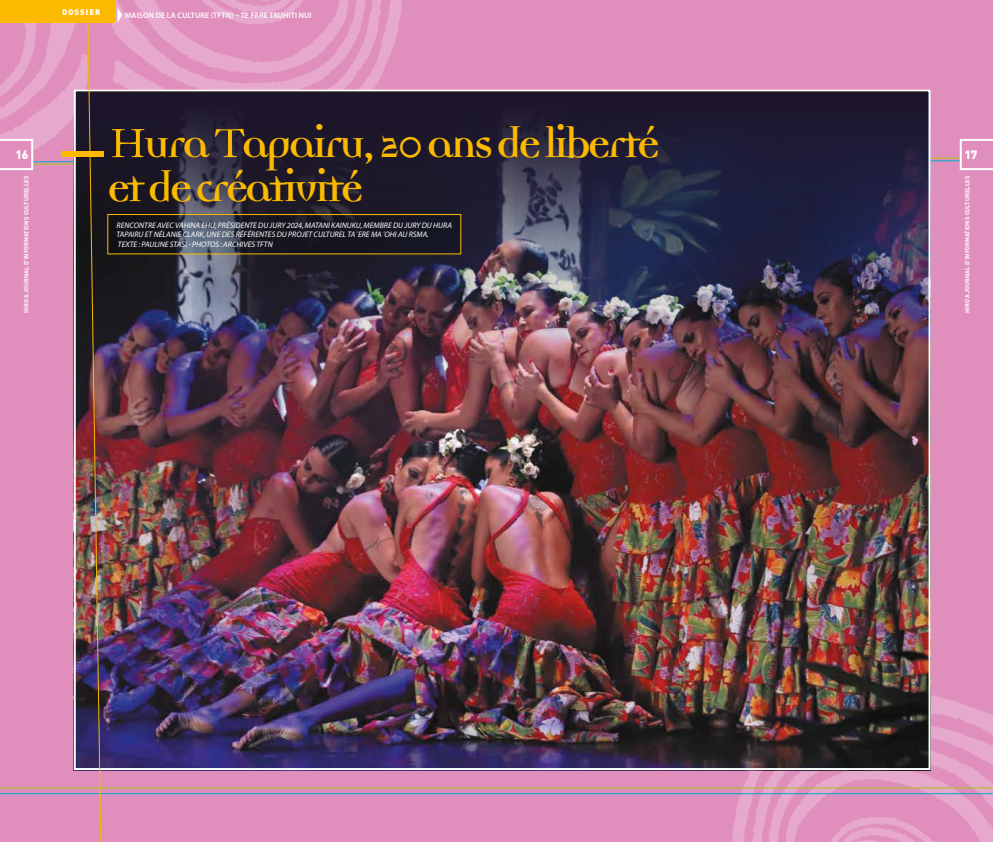
<style>
.page{position:relative;width:993px;height:842px;background:#fff}
.page>*{position:absolute;margin:0;border:0;box-sizing:border-box;transform-origin:0 0}
.t1{font:700 46.4px/43.7px "Democratica";letter-spacing:-.07em;color:#fbba00}
.t2{font:900 12px "DIN";color:#fff}
.t3{font:italic 8px/9.6px "Myriad Pro";color:#fff}
.t4{font:600 8px "Myriad Pro";letter-spacing:.02em;color:#fff}
.t5{font:900 8px "DIN";letter-spacing:.12em;color:#fff}
.t6{font:700 6px "DIN";color:#fff}
.s1{font-weight:400;font-size:66px}
</style>
<div class="page">
<img style="left:0;top:0;width:992px;height:842px">
<svg style="left:109px;top:216px;width:350px;height:36px;background:#1f212d"></svg>
<div style="left:107px;top:214px;width:354px;height:40px;border:1px solid #fbba00"></div>
<div style="left:61px;top:151px;width:42px;height:6px;background:#fbba00"></div>
<p class="t5" style="left:62px;top:6px;width:40px">DOSSIER</p>
<p class="t4" style="left:125px;top:10px;width:188px">MAISON DE LA CULTURE (TFTN) – TE FARE TAUHITI NUI</p>
<h2 class="t2" style="left:15px;top:147px;width:14px">16</h2>
<p class="t6" style="left:22px;top:313px;width:138px;rotate:-90deg">HIRO’A JOURNAL D’I NFORMATIONSCULTURELLES</p>
<h1 class="t1" style="left:107px;top:126px;width:553px"><span class="s1">H</span>ura <span class="s1">T</span>apairu, 20 ans de liberté et de créativité</h1>
<p class="t3" style="left:117px;top:220px;width:337px">RENCONTRE AVEC VAHINA EHU, PRÉSIDENTE DU JURY 2024, MATANI KAINUKU, MEMBRE DU JURY DU HURA<br>TAPAIRU ET NÉLANIE CLARK, UNE DES RÉFÉRENTES DU PROJET CULTUREL TA΄ERE MA΄OHI AU RSMA.<br>TEXTE : PAULINE STASI - PHOTOS : ARCHIVES TFTN</p>
<h2 class="t2" style="left:964px;top:147px;width:14px">17</h2>
<p class="t6" style="left:963px;top:313px;width:138px;rotate:-90deg">HIRO’A JOURNAL D’I NFORMATIONSCULTURELLES</p>
</div>
